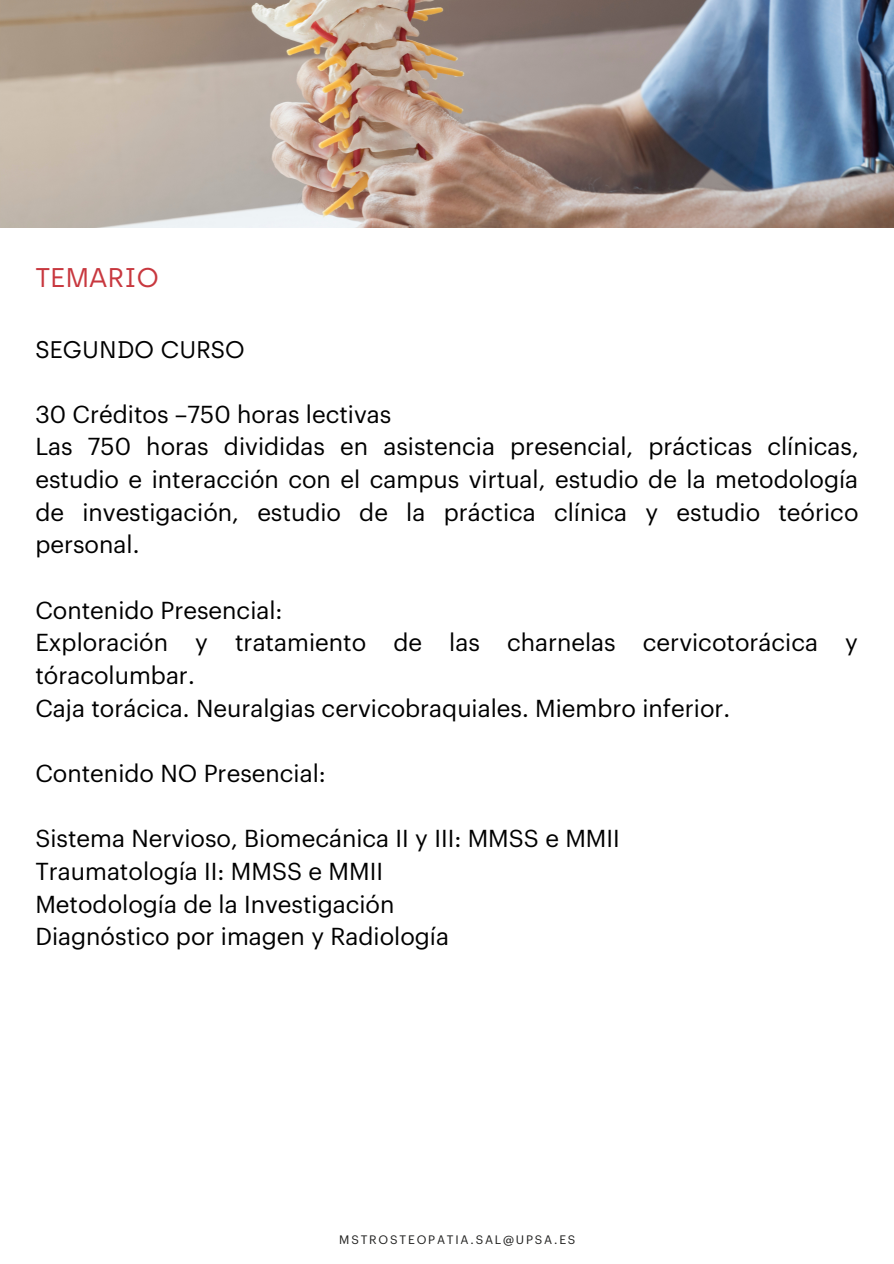
<style>
.page{position:relative;width:894px;height:1264px;background:#fff}
.page>*{position:absolute;margin:0;border:0;box-sizing:border-box;transform-origin:0 0}
.t1{font:27px "Archia";color:#c8383f}
.t2{font:24px/32.7px "Graphik";color:#000;text-align:justify}
.t3{font:24px "Archia";color:#000}
.t4{font:12px "Graphik";letter-spacing:.15em;color:#1e1e1d}
</style>
<div class="page">
<img style="left:0;top:0;width:893px;height:227px">
<p class="t1" style="left:35px;top:262px;width:125px">TEMARIO</p>
<p class="t3" style="left:35px;top:335px;width:211px">SEGUNDO CURSO</p>
<p class="t2" style="left:35px;top:398px;width:357px">30 Créditos –750 horas lectivas</p>
<p class="t2" style="left:35px;top:431px;width:824px">Las 750 horas divididas en asistencia presencial, prácticas clínicas, estudio e interacción con el campus virtual, estudio de la metodología de investigación, estudio de la práctica clínica y estudio teórico personal.</p>
<p class="t2" style="left:35px;top:594px;width:249px">Contenido Presencial:</p>
<p class="t2" style="left:35px;top:627px;width:823px">Exploración y tratamiento de las charnelas cervicotorácica y tóracolumbar.</p>
<p class="t2" style="left:35px;top:692px;width:696px">Caja torácica. Neuralgias cervicobraquiales. Miembro inferior.</p>
<p class="t2" style="left:35px;top:757px;width:292px">Contenido NO Presencial:</p>
<p class="t2" style="left:35px;top:823px;width:586px">Sistema Nervioso, Biomecánica II y III: MMSS e MMII</p>
<p class="t2" style="left:35px;top:855px;width:349px">Traumatología II: MMSS e MMII</p>
<p class="t2" style="left:35px;top:888px;width:360px">Metodología de la Investigación</p>
<p class="t2" style="left:35px;top:921px;width:415px">Diagnóstico por imagen y Radiología</p>
<p class="t4" style="left:339px;top:1234px;width:238px">MSTROSTEOPATIA.SAL@UPSA.ES</p>
</div>
